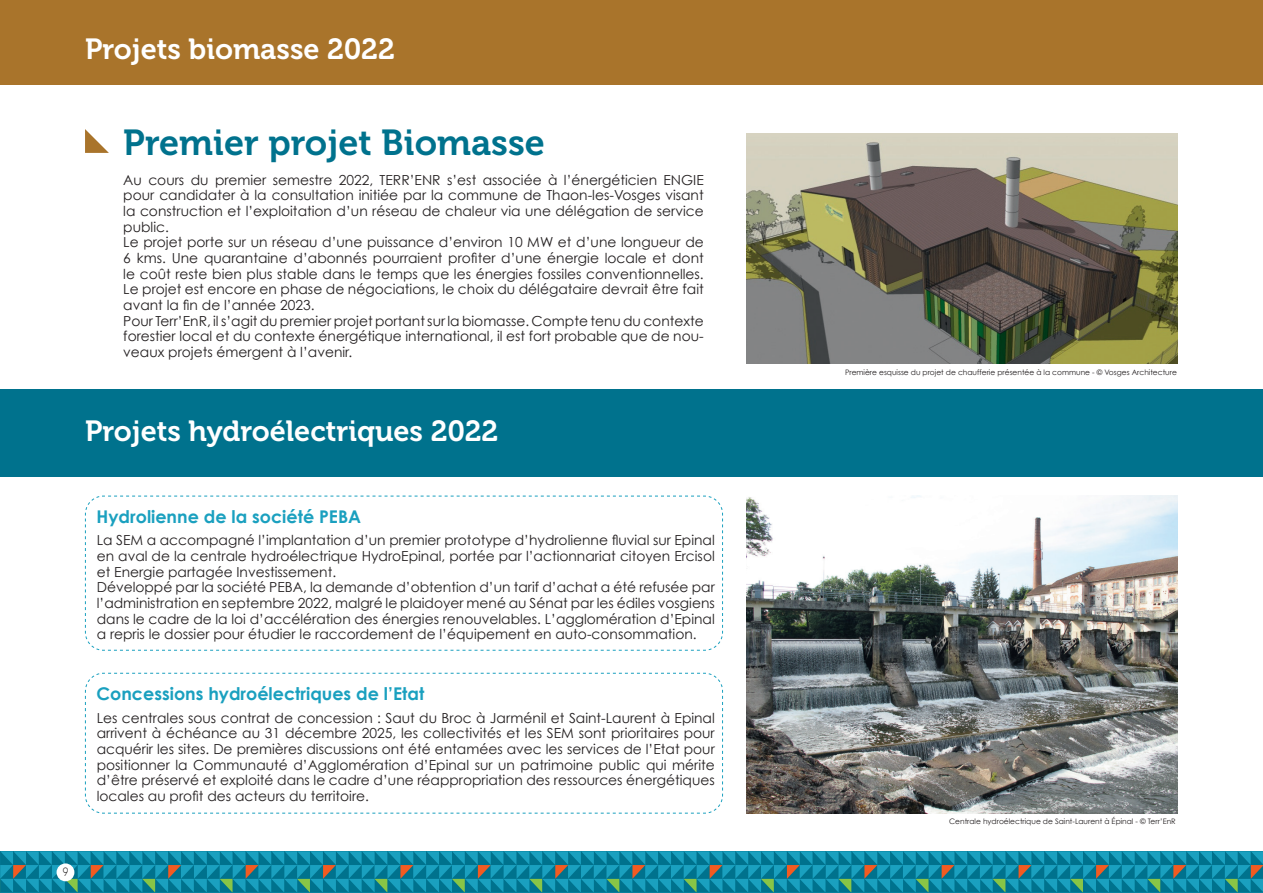
<style>
.page{position:relative;width:1263px;height:893px;background:#fff}
.page>*{position:absolute;margin:0;border:0;box-sizing:border-box;transform-origin:0 0}
.t1{font:36px "Museo 700";color:#00728d}
.t2{font:29.1px "Museo 700";color:#fff}
.t3{font:700 17.55px "Century Gothic";color:#1aa0bf}
.t4{font:13.8px/15.8px "Century Gothic";color:#231f20}
.t5{font:300 12px "Gilroy";color:#231f20;scale:.86 1}
.t6{font:7.5px "Century Gothic";color:#231f20}
</style>
<div class="page">
<div style="left:0;top:0;width:1263px;height:85px;background:#a9742b"></div>
<svg style="left:0;top:851px;width:1263px;height:42px;background:#15879d"></svg>
<div style="left:57px;top:863px;width:17px;height:18px;background:#fff;border-radius:50%"></div>
<img style="left:746px;top:134px;width:432px;height:229px">
<img style="left:746px;top:496px;width:432px;height:317px">
<svg style="left:85px;top:129px;width:24px;height:24px"></svg>
<div style="left:0;top:389px;width:1263px;height:88px;background:#00728d"></div>
<svg style="left:85px;top:495px;width:638px;height:156px"></svg>
<svg style="left:85px;top:672px;width:638px;height:142px"></svg>
<h2 class="t2" style="left:85px;top:33px;width:311px">Projets biomasse 2022</h2>
<h1 class="t1" style="left:123px;top:122px;width:423px">Premier projet Biomasse</h1>
<p class="t4" style="left:123px;top:172px;width:582px">Au cours du premier semestre 2022, TERR’ENR s’est associée à l’énergéticien ENGIE pour candidater à la consultation initiée par la commune de Thaon-les-Vosges visant la construction et l’exploitation d’un réseau de chaleur via une délégation de service public.<br>Le projet porte sur un réseau d’une puissance d’environ 10 MW et d’une longueur de 6 kms. Une quarantaine d’abonnés pourraient profiter d’une énergie locale et dont le coût reste bien plus stable dans le temps que les énergies fossiles conventionnelles.<br>Le projet est encore en phase de négociations, le choix du délégataire devrait être fait avant la fin de l’année 2023.<br>Pour Terr’EnR, il s’agit du premier projet portant sur la biomasse. Compte tenu du contexte forestier local et du contexte énergétique international, il est fort probable que de nou&shy;veaux projets émergent à l’avenir.</p>
<h2 class="t2" style="left:85px;top:415px;width:415px">Projets hydroélectriques 2022</h2>
<p class="t3" style="left:97px;top:505px;width:266px">Hydrolienne de la société PEBA</p>
<p class="t4" style="left:97px;top:532px;width:620px">La SEM a accompagné l’implantation d’un premier prototype d’hydrolienne fluvial sur Epinal en aval de la centrale hydroélectrique HydroEpinal, portée par l’actionnariat citoyen Ercisol et Energie partagée Investissement.<br>Développé par la société PEBA, la demande d’obtention d’un tarif d’achat a été refusée par l’administration en septembre 2022, malgré le plaidoyer mené au Sénat par les édiles vosgiens dans le cadre de la loi d’accélération des énergies renouvelables. L’agglomération d’Epinal a repris le dossier pour étudier le raccordement de l’équipement en auto-consommation.</p>
<p class="t3" style="left:97px;top:682px;width:329px">Concessions hydroélectriques de l’Etat</p>
<p class="t4" style="left:97px;top:709px;width:620px;text-align:justify">Les centrales sous contrat de concession : Saut du Broc à Jarménil et Saint-Laurent à Epinal arrivent à échéance au 31 décembre 2025, les collectivités et les SEM sont prioritaires pour acquérir les sites. De premières discussions ont été entamées avec les services de l’Etat pour positionner la Communauté d’Agglomération d’Epinal sur un patrimoine public qui mérite d’être préservé et exploité dans le cadre d’une réappropriation des ressources énergétiques locales au profit des acteurs du territoire.</p>
<p class="t5" style="left:63px;top:865px;width:8px">9</p>
<p class="t6" style="left:845px;top:367px;width:333px">Première esquisse du projet de chaufferie présentée à la commune - © Vosges Architecture</p>
<p class="t6" style="left:949px;top:817px;width:228px">Centrale hydroélectrique de Saint-Laurent à Épinal - © Terr’EnR</p>
</div>
